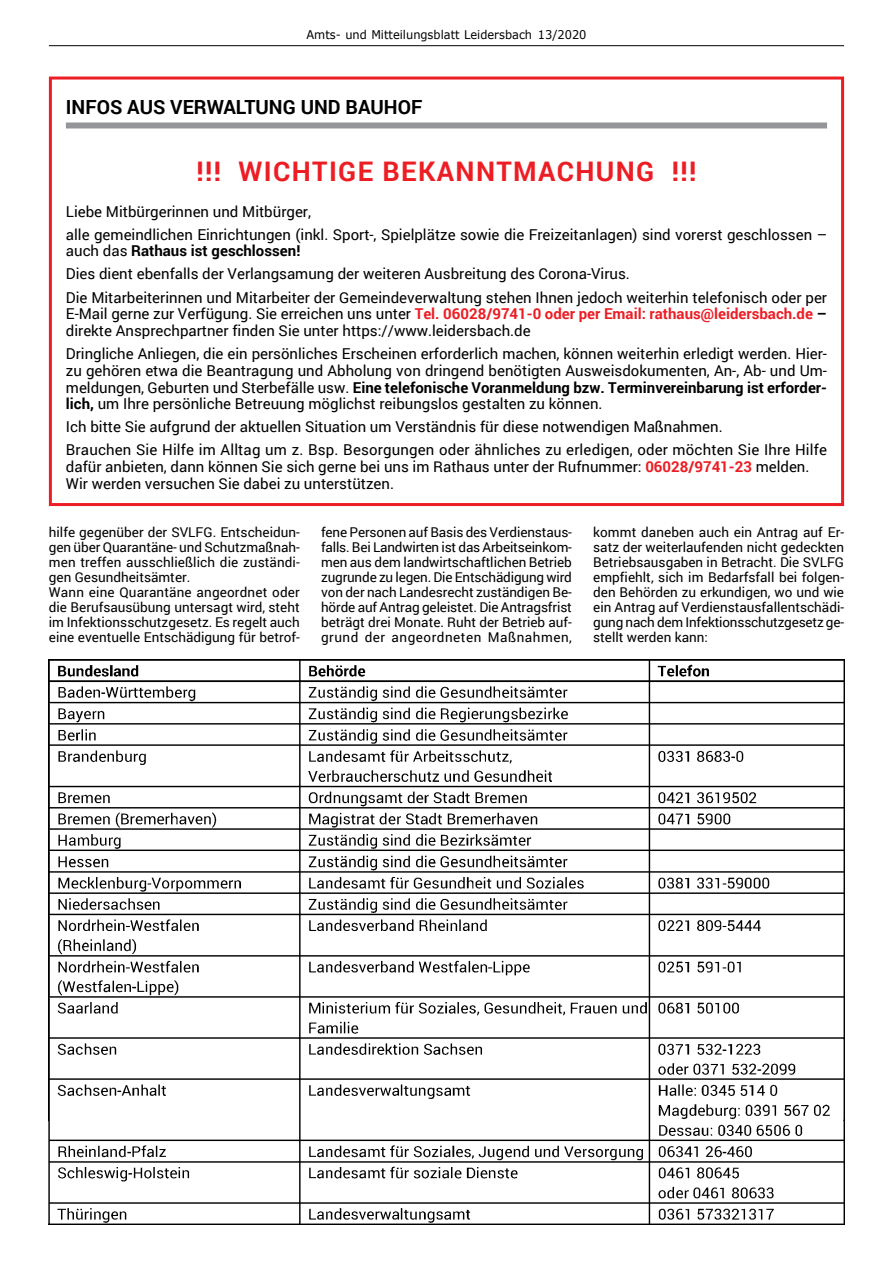
<style>
.page{position:relative;width:893px;height:1263px;background:#fff}
.page>*{position:absolute;margin:0;border:0;box-sizing:border-box;transform-origin:0 0}
.t1{font:700 27px "Roboto";letter-spacing:.05em;color:#ed1d24}
.t2{font:700 19.5px "Roboto";color:#000}
.t3{font:15px/16.8px "Roboto";color:#000}
.t4{font:13.5px/15px "Roboto";color:#000;text-align:justify}
.t5{font:12px "Verdana";color:#000;scale:.95 1}
.s1{font-weight:700}
.s2{font-weight:700;color:#ed1d24}
</style>
<div class="page">
<hr style="left:49px;top:45px;width:795px;height:1px;background:#000">
<div style="left:49px;top:77px;width:795px;height:429px;border:3px solid #ed1d24"></div>
<div style="left:66px;top:122px;width:761px;height:6px;background:#939598"></div>
<img style="left:49px;top:659px;width:795px;height:566px">
<p class="t5" style="left:306px;top:27px;width:296px">Amts- und Mitteilungsblatt Leidersbach 13/2020</p>
<h2 class="t2" style="left:66px;top:93px;width:358px">INFOs AUs VERWALTUNG UNd BAUHOF</h2>
<h1 class="t1" style="left:196px;top:152px;width:502px">!!! WICHTIGE BEKANNTMACHUNG !!!</h1>
<p class="t3" style="left:66px;top:199px;width:763px;line-height:23.1px">Liebe Mitbürgerinnen und Mitbürger,<br>alle gemeindlichen Einrichtungen (inkl. Sport-, Spielplätze sowie die Freizeitanlagen) sind vorerst geschlossen –</p>
<p class="t3" style="left:66px;top:239px;width:763px;line-height:23.1px">auch das <span class="s1">Rathaus ist geschlossen!<br></span>Dies dient ebenfalls der Verlangsamung der weiteren Ausbreitung des Corona-Virus.<br>Die Mitarbeiterinnen und Mitarbeiter der Gemeindeverwaltung stehen Ihnen jedoch weiterhin telefonisch oder per</p>
<p class="t3" style="left:66px;top:305px;width:763px">E-Mail gerne zur Verfügung. Sie erreichen uns unter <span class="s2">Tel. 06028/9741-0 oder per Email: rathaus@leidersbach.de</span> <span class="s1">– </span>direkte Ansprechpartner finden Sie unter https://www.leidersbach.de</p>
<p class="t3" style="left:66px;top:345px;width:763px;text-align:justify">Dringliche Anliegen, die ein persönliches Erscheinen erforderlich machen, können weiterhin erledigt werden. Hier&shy;zu gehören etwa die Beantragung und Abholung von dringend benötigten Ausweisdokumenten, An-, Ab- und Um&shy;meldungen, Geburten und Sterbefälle usw. <span class="s1">Eine telefonische Voranmeldung bzw. Terminvereinbarung ist erforder&shy;lich,</span> um Ihre persönliche Betreuung möglichst reibungslos gestalten zu können.</p>
<p class="t3" style="left:66px;top:415px;width:763px;line-height:23.1px">Ich bitte Sie aufgrund der aktuellen Situation um Verständnis für diese notwendigen Maßnahmen.<br>Brauchen Sie Hilfe im Alltag um z. Bsp. Besorgungen oder ähnliches zu erledigen, oder möchten Sie Ihre Hilfe</p>
<p class="t3" style="left:66px;top:458px;width:745px">dafür anbieten, dann können Sie sich gerne bei uns im Rathaus unter der Rufnummer: <span class="s2">06028/9741-23</span> melden.<br>Wir werden versuchen Sie dabei zu unterstützen.</p>
<p class="t4" style="left:49px;top:524px;width:252px;text-align:left">hilfe gegenüber der SVLFG. Entscheidun&shy;gen über Quarantäne- und Schutzmaßnah&shy;men treffen ausschließlich die zuständi&shy;gen Gesundheitsämter.<br>Wann eine Quarantäne angeordnet oder die Berufsausübung untersagt wird, steht im Infektionsschutzgesetz. Es regelt auch eine eventuelle Entschädigung für betrof-</p>
<p class="t4" style="left:321px;top:524px;width:252px">fene Personen auf Basis des Verdienstaus&shy;falls. Bei Landwirten ist das Arbeitseinkom&shy;men aus dem landwirtschaftlichen Betrieb zugrunde zu legen. Die Entschädigung wird von der nach Landesrecht zuständigen Be&shy;hörde auf Antrag geleistet. Die Antragsfrist beträgt drei Monate. Ruht der Betrieb auf&shy;grund der angeordneten Maßnahmen,</p>
<p class="t4" style="left:593px;top:524px;width:252px">kommt daneben auch ein Antrag auf Er&shy;satz der weiterlaufenden nicht gedeckten Betriebsausgaben in Betracht. Die SVLFG empfiehlt, sich im Bedarfsfall bei folgen&shy;den Behörden zu erkundigen, wo und wie ein Antrag auf Verdienstausfallentschädi&shy;gung nach dem Infektionsschutzgesetz ge&shy;stellt werden kann:</p>
</div>
